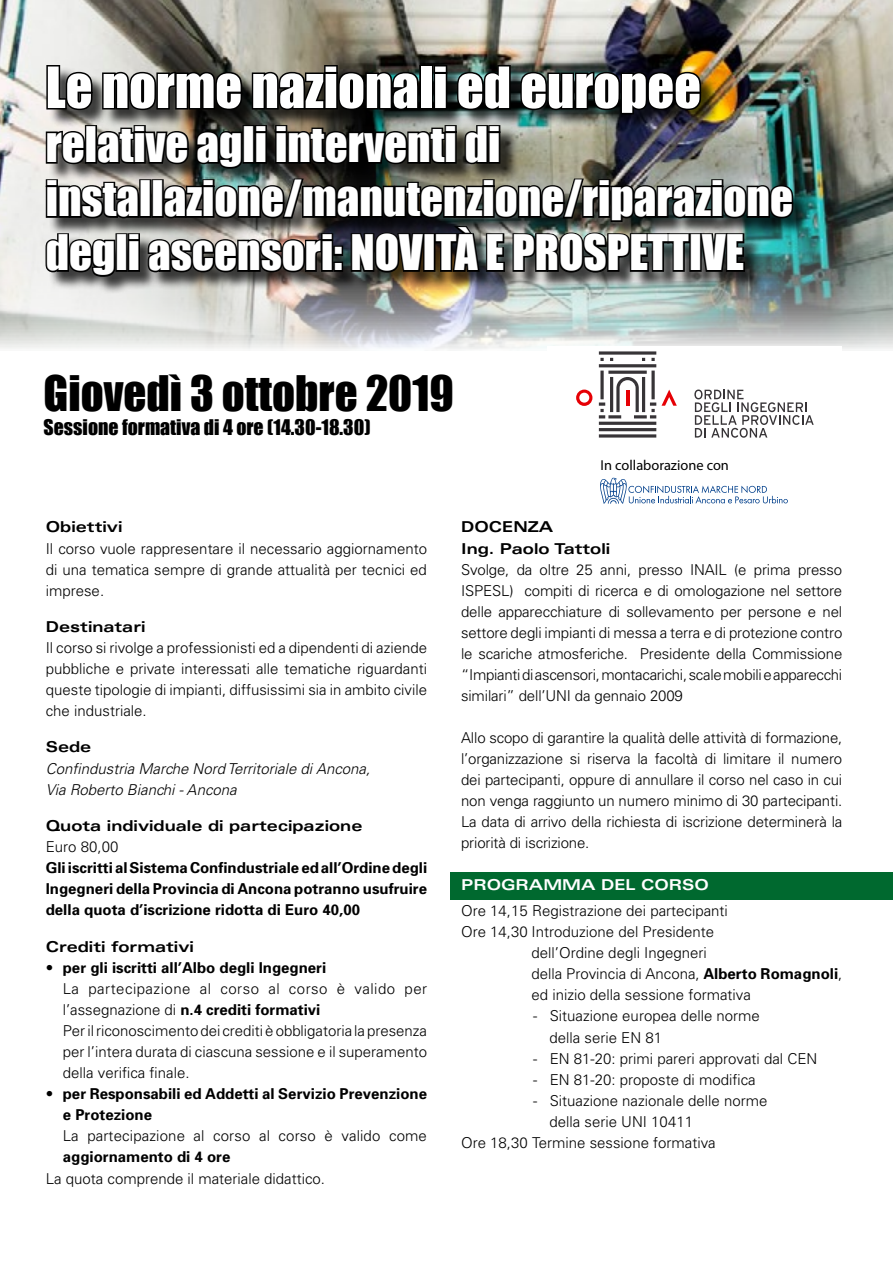
<style>
.page{position:relative;width:893px;height:1263px;background:#fff}
.page>*{position:absolute;margin:0;border:0;box-sizing:border-box;transform-origin:0 0}
.t1{font:52.5px "Impact";color:#fff}
.t2{font:45px/54.2px "Impact";color:#fff}
.t3{font:45px "Impact";color:#000}
.t4{font:19.8px "Impact";color:#000}
.t5{font:300 15px/21px "Univers";color:#000;text-align:justify}
.t6{font:700 15px/21px "Univers";color:#000;text-align:justify}
.t7{font:700 expanded 15px/21.1px "Univers";color:#000}
.t8{font:italic 300 15px/21.1px "Univers";color:#000}
.t9{font:700 expanded 15px "Univers";color:#fff}
.t10{font:14.4px "Myriad Pro";color:#000}
.s1{font-weight:700}
.s2{font-weight:300}
</style>
<div class="page">
<div style="left:451px;top:872px;width:442px;height:27px;background:#00692f"></div>
<img style="left:0;top:0;width:893px;height:349px">
<div style="left:49px;top:67px;width:762px;height:227px;background:#000;opacity:.75"></div>
<svg style="left:45px;top:64px;width:49px;height:48px;background:#696968"></svg>
<svg style="left:101px;top:70px;width:143px;height:42px;background:#2f2f2c"></svg>
<svg style="left:250px;top:64px;width:170px;height:48px;background:#282a25"></svg>
<div style="left:419px;top:65px;width:14px;height:45px;border:3px solid #000"></div>
<svg style="left:432px;top:64px;width:17px;height:47px"></svg>
<svg style="left:455px;top:64px;width:57px;height:48px;background:#212e2c"></svg>
<img style="left:518px;top:70px;width:185px;height:46px">
<img style="left:43px;top:124px;width:752px;height:178px">
<div style="left:547px;top:346px;width:295px;height:97px;background:#fff"></div>
<svg style="left:694px;top:389px;width:120px;height:49px"></svg>
<svg style="left:576px;top:390px;width:16px;height:16px"></svg>
<svg style="left:599px;top:351px;width:78px;height:87px"></svg>
<svg style="left:600px;top:478px;width:188px;height:26px"></svg>
<h1 class="t1" style="left:46px;top:47px;width:657px">Le norme nazionali ed europee</h1>
<h2 class="t2" style="left:46px;top:116px;width:749px">relative agli interventi di installazione/manutenzione/riparazione degli ascensori: NOVITÀ E PROSPETTIVE</h2>
<h2 class="t3" style="left:44px;top:359px;width:412px">Giovedì 3 ottobre 2019</h2>
<h3 class="t4" style="left:44px;top:412px;width:328px">Sessione formativa di 4 ore (14.30-18.30)</h3>
<p class="t10" style="left:601px;top:457px;width:130px">In collaborazione con</p>
<p class="t7" style="left:46px;top:516px;width:78px">Obiettivi</p>
<p class="t5" style="left:46px;top:538px;width:383px">Il corso vuole rappresentare il necessario aggiornamento di una tematica sempre di grande attualità per tecnici ed imprese.</p>
<p class="t7" style="left:46px;top:616px;width:101px">Destinatari</p>
<p class="t5" style="left:46px;top:637px;width:383px">Il corso si rivolge a professionisti ed a dipendenti di aziende pubbliche e private interessati alle tematiche riguardanti queste tipologie di impianti, diffusissimi sia in ambito civile che industriale.</p>
<p class="t7" style="left:46px;top:736px;width:47px">Sede</p>
<p class="t8" style="left:46px;top:758px;width:326px">Confindustria Marche Nord Territoriale di Ancona,<br>Via Roberto Bianchi - Ancona</p>
<p class="t7" style="left:46px;top:815px;width:318px">Quota individuale di partecipazione</p>
<p class="t5" style="left:46px;top:836px;width:74px">Euro 80,00</p>
<p class="t6" style="left:46px;top:857px;width:383px">Gli iscritti al Sistema Confindustriale ed all’Ordine degli Ingegneri della Provincia di Ancona potranno usufruire della quota d’iscrizione ridotta di Euro 40,00</p>
<p class="t7" style="left:46px;top:936px;width:150px">Crediti formativi</p>
<p class="t5" style="left:63px;top:957px;width:366px;text-align:left;text-indent:-17px">• <span class="s1">per gli iscritti all’Albo degli Ingegneri<br></span>La partecipazione al corso al corso è valido per l’assegnazione di <span class="s1">n.4 crediti formativi<br></span>Per il riconoscimento dei crediti è obbligatoria la presenza per l’intera durata di ciascuna sessione e il superamento della verifica finale.</p>
<p class="t6" style="left:63px;top:1083px;width:366px;text-indent:-17px"><span class="s2">•</span> per Responsabili ed Addetti al Servizio Prevenzione e Protezione</p>
<p class="t5" style="left:63px;top:1125px;width:366px">La partecipazione al corso al corso è valido come</p>
<p class="t6" style="left:63px;top:1146px;width:169px">aggiornamento di 4 ore</p>
<p class="t5" style="left:46px;top:1168px;width:281px">La quota comprende il materiale didattico.</p>
<p class="t7" style="left:461px;top:516px;width:151px">DOCENZA<br>Ing. Paolo Tattoli</p>
<p class="t5" style="left:461px;top:559px;width:383px">Svolge, da oltre 25 anni, presso INAIL (e prima presso ISPESL) compiti di ricerca e di omologazione nel settore delle apparecchiature di sollevamento per persone e nel settore degli impianti di messa a terra e di protezione contro le scariche atmosferiche. Presidente della Commissione “Impianti di ascensori, montacarichi, scale mobili e apparecchi similari” dell’UNI da gennaio 2009</p>
<p class="t5" style="left:461px;top:727px;width:383px">Allo scopo di garantire la qualità delle attività di formazione, l’organizzazione si riserva la facoltà di limitare il numero dei partecipanti, oppure di annullare il corso nel caso in cui non venga raggiunto un numero minimo di 30 partecipanti.<br>La data di arrivo della richiesta di iscrizione determinerà la priorità di iscrizione.</p>
<p class="t9" style="left:461px;top:876px;width:249px">PROGRAMMA DEL CORSO</p>
<p class="t5" style="left:461px;top:900px;width:268px">Ore 14,15 Registrazione dei partecipanti</p>
<p class="t5" style="left:461px;top:921px;width:255px">Ore 14,30 Introduzione del Presidente</p>
<p class="t5" style="left:532px;top:942px;width:177px">dell’Ordine degli Ingegneri</p>
<p class="t5" style="left:532px;top:963px;width:312px">della Provincia di Ancona, <span class="s1">Alberto Romagnoli</span>,</p>
<p class="t5" style="left:532px;top:984px;width:221px">ed inizio della sessione formativa</p>
<p class="t5" style="left:550px;top:1005px;width:212px;text-indent:-16px">- Situazione europea delle norme della serie EN 81</p>
<p class="t5" style="left:533px;top:1048px;width:286px">- EN 81-20: primi pareri approvati dal CEN</p>
<p class="t5" style="left:533px;top:1069px;width:224px">- EN 81-20: proposte di modifica</p>
<p class="t5" style="left:533px;top:1090px;width:236px">- Situazione nazionale delle norme</p>
<p class="t5" style="left:550px;top:1111px;width:145px">della serie UNI 10411</p>
<p class="t5" style="left:461px;top:1132px;width:256px">Ore 18,30 Termine sessione formativa</p>
</div>
